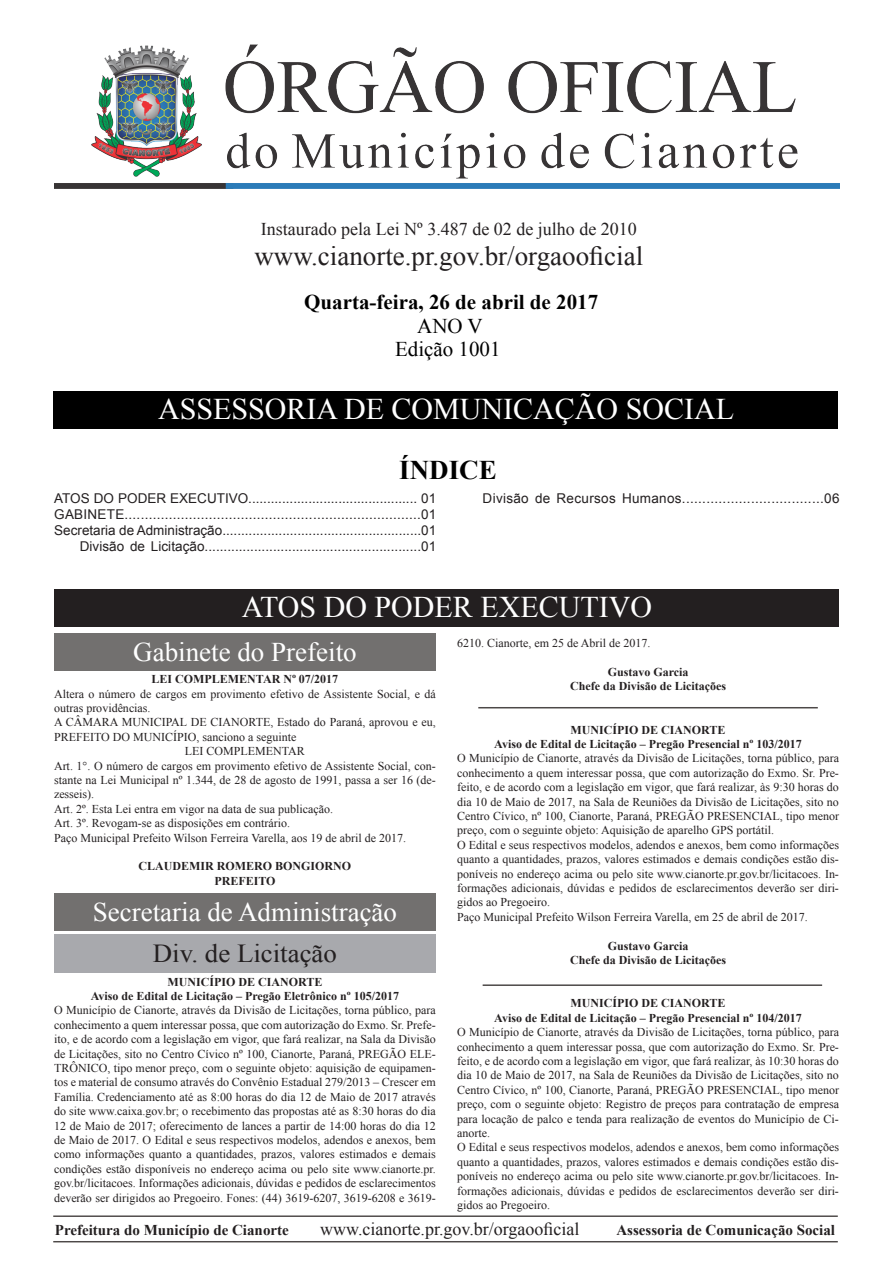
<style>
.page{position:relative;width:893px;height:1263px;background:#fff}
.page>*{position:absolute;margin:0;border:0;box-sizing:border-box;transform-origin:0 0}
.t1{font:30px "Times New Roman";color:#fff}
.t2{font:27px "Times New Roman";color:#fff}
.t3{font:27px "Times New Roman";color:#231f20}
.t4{font:700 27px "Times New Roman";color:#000}
.t5{font:25.95px "Times New Roman";color:#231f20}
.t6{font:700 21px "Times New Roman";color:#000}
.t7{font:21px "Times New Roman";color:#000}
.t8{font:18px "Times New Roman";color:#231f20}
.t9{font:700 15px "Times New Roman";color:#231f20}
.t10{font:13.5px "Arial";letter-spacing:.005em;color:#231f20}
.t11{font:13.5px "Arial";letter-spacing:.025em;color:#231f20}
.t12{font:12px/14.4px "Times New Roman";color:#231f20;text-align:justify}
.t13{font:700 12px "Times New Roman";color:#231f20}
</style>
<div class="page">
<hr style="left:53px;top:1215px;width:785px;height:2px;background:#4d4948">
<hr style="left:53px;top:1241px;width:785px;height:1px;background:#4d4948">
<div style="left:53px;top:392px;width:785px;height:37px;background:#000"></div>
<img style="left:54px;top:44px;width:785px;height:145px">
<div style="left:54px;top:589px;width:785px;height:38px;background:#231f20"></div>
<div style="left:54px;top:633px;width:382px;height:38px;background:#72706f"></div>
<div style="left:54px;top:893px;width:382px;height:38px;background:#72706f"></div>
<div style="left:54px;top:934px;width:382px;height:39px;background:#a8a9ad"></div>
<hr style="left:478px;top:707px;width:340px;height:1px;background:#4d4948">
<hr style="left:483px;top:984px;width:339px;height:2px;background:#4d4948">
<p class="t8" style="left:261px;top:217px;width:378px">Instaurado pela Lei Nº 3.487 de 02 de julho de 2010</p>
<p class="t3" style="left:254px;top:237px;width:390px">www.cianorte.pr.gov.br/orgaooficial</p>
<p class="t6" style="left:304px;top:287px;width:295px">Quarta-feira, 26 de abril de 2017</p>
<p class="t7" style="left:417px;top:312px;width:67px">ANO V</p>
<p class="t7" style="left:395px;top:335px;width:107px">Edição 1001</p>
<p class="t1" style="left:158px;top:389px;width:577px">ASSESSORIA DE COMUNICAÇÃO SOCIAL</p>
<p class="t4" style="left:399px;top:451px;width:99px">ÍNDICE</p>
<p class="t10" style="left:54px;top:489px;width:383px">ATOS DO PODER EXECUTIVO............................................. 01</p>
<p class="t10" style="left:54px;top:505px;width:384px">GABINETE..........................................................................01</p>
<p class="t10" style="left:54px;top:521px;width:383px">Secretaria de Administração.....................................................01</p>
<p class="t10" style="left:80px;top:538px;width:358px">Divisão de Licitação.........................................................01</p>
<p class="t11" style="left:483px;top:489px;width:358px">Divisão de Recursos Humanos...................................06</p>
<p class="t1" style="left:242px;top:586px;width:412px">ATOS DO PODER EXECUTIVO</p>
<p class="t2" style="left:133px;top:634px;width:225px">Gabinete do Prefeito</p>
<p class="t13" style="left:152px;top:671px;width:188px">LEI COMPLEMENTAR Nº 07/2017</p>
<p class="t12" style="left:54px;top:686px;width:383px">Altera o número de cargos em provimento efetivo de Assistente Social, e dá outras providências.</p>
<p class="t12" style="left:54px;top:715px;width:383px">A CÂMARA MUNICIPAL DE CIANORTE, Estado do Paraná, aprovou e eu,<br>PREFEITO DO MUNICÍPIO, sanciono a seguinte</p>
<p class="t12" style="left:185px;top:744px;width:122px">LEI COMPLEMENTAR</p>
<p class="t12" style="left:54px;top:758px;width:383px">Art. 1°. O número de cargos em provimento efetivo de Assistente Social, con&shy;stante na Lei Municipal nº 1.344, de 28 de agosto de 1991, passa a ser 16 (de&shy;zesseis).</p>
<p class="t12" style="left:54px;top:801px;width:280px">Art. 2º. Esta Lei entra em vigor na data de sua publicação.</p>
<p class="t12" style="left:54px;top:816px;width:238px">Art. 3º. Revogam-se as disposições em contrário.</p>
<p class="t12" style="left:54px;top:830px;width:353px">Paço Municipal Prefeito Wilson Ferreira Varella, aos 19 de abril de 2017.</p>
<p class="t13" style="left:139px;top:858px;width:214px">CLAUDEMIR ROMERO BONGIORNO</p>
<p class="t13" style="left:214px;top:872px;width:63px">PREFEITO</p>
<p class="t2" style="left:93px;top:894px;width:306px">Secretaria de Administração</p>
<p class="t5" style="left:153px;top:936px;width:186px">Div. de Licitação</p>
<p class="t13" style="left:167px;top:973px;width:156px">MUNICÍPIO DE CIANORTE</p>
<p class="t13" style="left:91px;top:988px;width:310px">Aviso de Edital de Licitação – Pregão Eletrônico nº 105/2017</p>
<p class="t12" style="left:54px;top:1003px;width:383px">O Município de Cianorte, através da Divisão de Licitações, torna público, para conhecimento a quem interessar possa, que com autorização do Exmo. Sr. Prefe&shy;ito, e de acordo com a legislação em vigor, que fará realizar, na Sala da Divisão de Licitações, sito no Centro Cívico nº 100, Cianorte, Paraná, PREGÃO ELE-TRÔNICO, tipo menor preço, com o seguinte objeto: aquisição de equipamen&shy;tos e material de consumo através do Convênio Estadual 279/2013 – Crescer em Família. Credenciamento até as 8:00 horas do dia 12 de Maio de 2017 através do site www.caixa.gov.br; o recebimento das propostas até as 8:30 horas do dia 12 de Maio de 2017; oferecimento de lances a partir de 14:00 horas do dia 12 de Maio de 2017. O Edital e seus respectivos modelos, adendos e anexos, bem como informações quanto a quantidades, prazos, valores estimados e demais condições estão disponíveis no endereço acima ou pelo site www.cianorte.pr. gov.br/licitacoes. Informações adicionais, dúvidas e pedidos de esclarecimentos deverão ser dirigidos ao Pregoeiro. Fones: (44) 3619-6207, 3619-6208 e 3619-</p>
<p class="t12" style="left:457px;top:636px;width:195px">6210. Cianorte, em 25 de Abril de 2017.</p>
<p class="t13" style="left:608px;top:664px;width:82px">Gustavo Garcia</p>
<p class="t13" style="left:570px;top:678px;width:157px">Chefe da Divisão de Licitações</p>
<p class="t13" style="left:571px;top:721px;width:156px">MUNICÍPIO DE CIANORTE</p>
<p class="t13" style="left:494px;top:736px;width:309px">Aviso de Edital de Licitação – Pregão Presencial nº 103/2017</p>
<p class="t12" style="left:457px;top:751px;width:383px">O Município de Cianorte, através da Divisão de Licitações, torna público, para conhecimento a quem interessar possa, que com autorização do Exmo. Sr. Pre&shy;feito, e de acordo com a legislação em vigor, que fará realizar, às 9:30 horas do dia 10 de Maio de 2017, na Sala de Reuniões da Divisão de Licitações, sito no Centro Cívico, nº 100, Cianorte, Paraná, PREGÃO PRESENCIAL, tipo menor preço, com o seguinte objeto: Aquisição de aparelho GPS portátil.</p>
<p class="t12" style="left:457px;top:837px;width:383px">O Edital e seus respectivos modelos, adendos e anexos, bem como informações quanto a quantidades, prazos, valores estimados e demais condições estão dis&shy;poníveis no endereço acima ou pelo site www.cianorte.pr.gov.br/licitacoes. In&shy;formações adicionais, dúvidas e pedidos de esclarecimentos deverão ser diri&shy;gidos ao Pregoeiro.</p>
<p class="t12" style="left:457px;top:909px;width:352px">Paço Municipal Prefeito Wilson Ferreira Varella, em 25 de abril de 2017.</p>
<p class="t13" style="left:608px;top:937px;width:82px">Gustavo Garcia</p>
<p class="t13" style="left:570px;top:952px;width:157px">Chefe da Divisão de Licitações</p>
<p class="t13" style="left:571px;top:995px;width:156px">MUNICÍPIO DE CIANORTE</p>
<p class="t13" style="left:494px;top:1009px;width:309px">Aviso de Edital de Licitação – Pregão Presencial nº 104/2017</p>
<p class="t12" style="left:457px;top:1025px;width:383px">O Município de Cianorte, através da Divisão de Licitações, torna público, para conhecimento a quem interessar possa, que com autorização do Exmo. Sr. Pre&shy;feito, e de acordo com a legislação em vigor, que fará realizar, às 10:30 horas do dia 10 de Maio de 2017, na Sala de Reuniões da Divisão de Licitações, sito no Centro Cívico, nº 100, Cianorte, Paraná, PREGÃO PRESENCIAL, tipo menor preço, com o seguinte objeto: Registro de preços para contratação de empresa para locação de palco e tenda para realização de eventos do Município de Ci&shy;anorte.</p>
<p class="t12" style="left:457px;top:1140px;width:383px">O Edital e seus respectivos modelos, adendos e anexos, bem como informações quanto a quantidades, prazos, valores estimados e demais condições estão dis&shy;poníveis no endereço acima ou pelo site www.cianorte.pr.gov.br/licitacoes. In&shy;formações adicionais, dúvidas e pedidos de esclarecimentos deverão ser diri&shy;gidos ao Pregoeiro.</p>
<p class="t9" style="left:55px;top:1220px;width:235px">Prefeitura do Município de Cianorte</p>
<h3 class="t8" style="left:320px;top:1217px;width:261px">www.cianorte.pr.gov.br/orgaooficial</h3>
<p class="t9" style="left:616px;top:1220px;width:220px">Assessoria de Comunicação Social</p>
</div>
